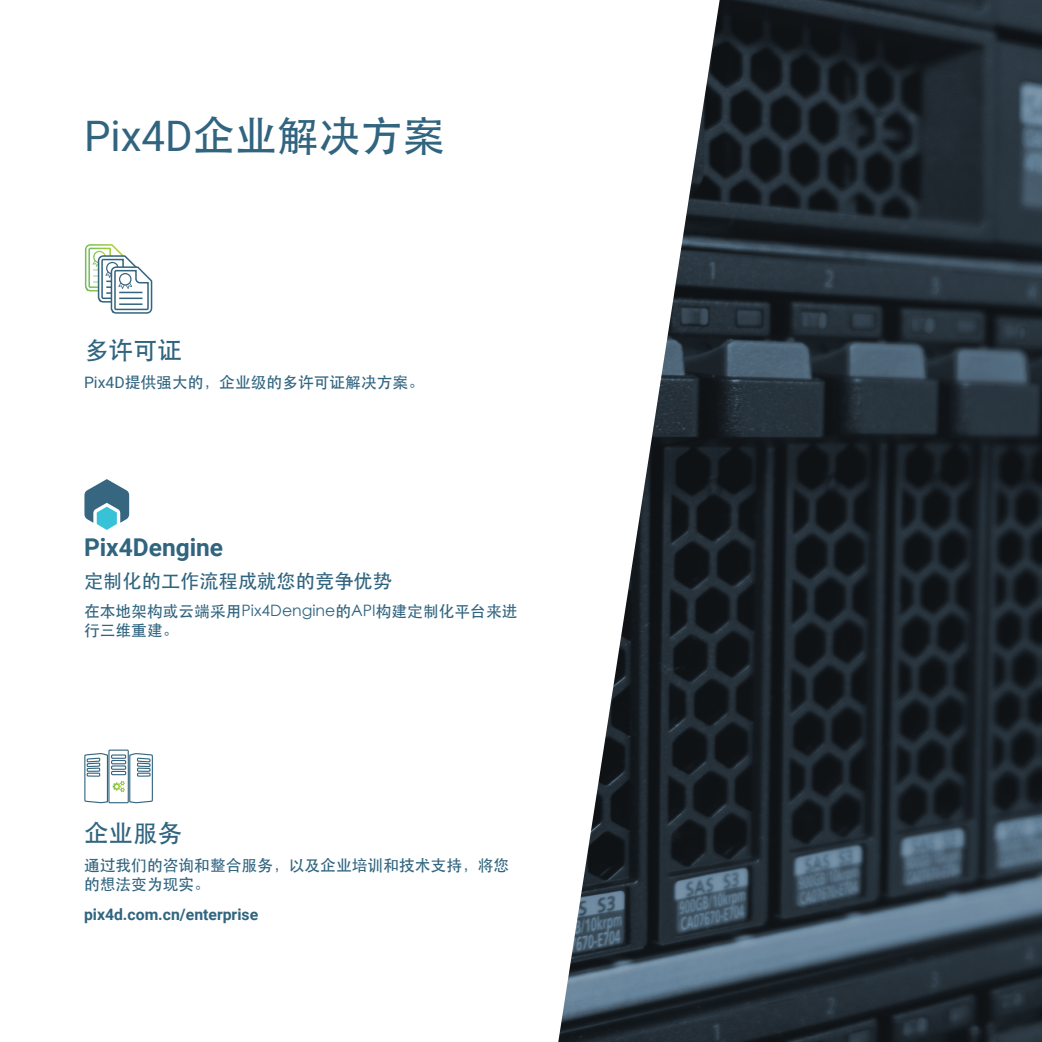
<style>
.page{position:relative;width:1042px;height:1042px;background:#fff}
.page>*{position:absolute;margin:0;border:0;box-sizing:border-box;transform-origin:0 0}
.t1{font:42px "ST Heiti";color:#30647f}
.t2{font:700 24.5px "Roboto";color:#30647f}
.t3{font:24.5px "ST Heiti";color:#30647f}
.t4{font:19.25px "ST Heiti";color:#30647f}
.t5{font:15.75px/18.9px "ST Heiti";color:#30647f}
.t6{font:700 15.75px "Roboto";color:#30647f}
.s1{font-family:"Roboto"}
</style>
<div class="page">
<svg style="left:84px;top:244px;width:69px;height:70px"></svg>
<svg style="left:84px;top:749px;width:69px;height:54px"></svg>
<svg style="left:84px;top:479px;width:45px;height:51px"></svg>
<img style="left:558px;top:0;width:484px;height:1042px">
<p class="t1" style="left:84px;top:115px;width:362px"><span class="s1">Pix4D</span>企业解决方案</p>
<p class="t3" style="left:84px;top:338px;width:99px">多许可证</p>
<p class="t5" style="left:84px;top:373px;width:341px"><span class="s1">Pix4D</span>提供强大的，企业级的多许可证解决方案。</p>
<p class="t2" style="left:84px;top:530px;width:141px">Pix4Dengine</p>
<p class="t4" style="left:84px;top:571px;width:309px">定制化的工作流程成就您的竞争优势</p>
<p class="t5" style="left:84px;top:602px;width:435px">在本地架构或云端采用Pix4Dengine的API构建定制化平台来进行三维重建。</p>
<p class="t3" style="left:84px;top:821px;width:99px">企业服务</p>
<p class="t5" style="left:84px;top:856px;width:427px">通过我们的咨询和整合服务，以及企业培训和技术支持，将您的想法变为现实。</p>
<p class="t6" style="left:84px;top:903px;width:176px">pix4d.com.cn/enterprise</p>
</div>
